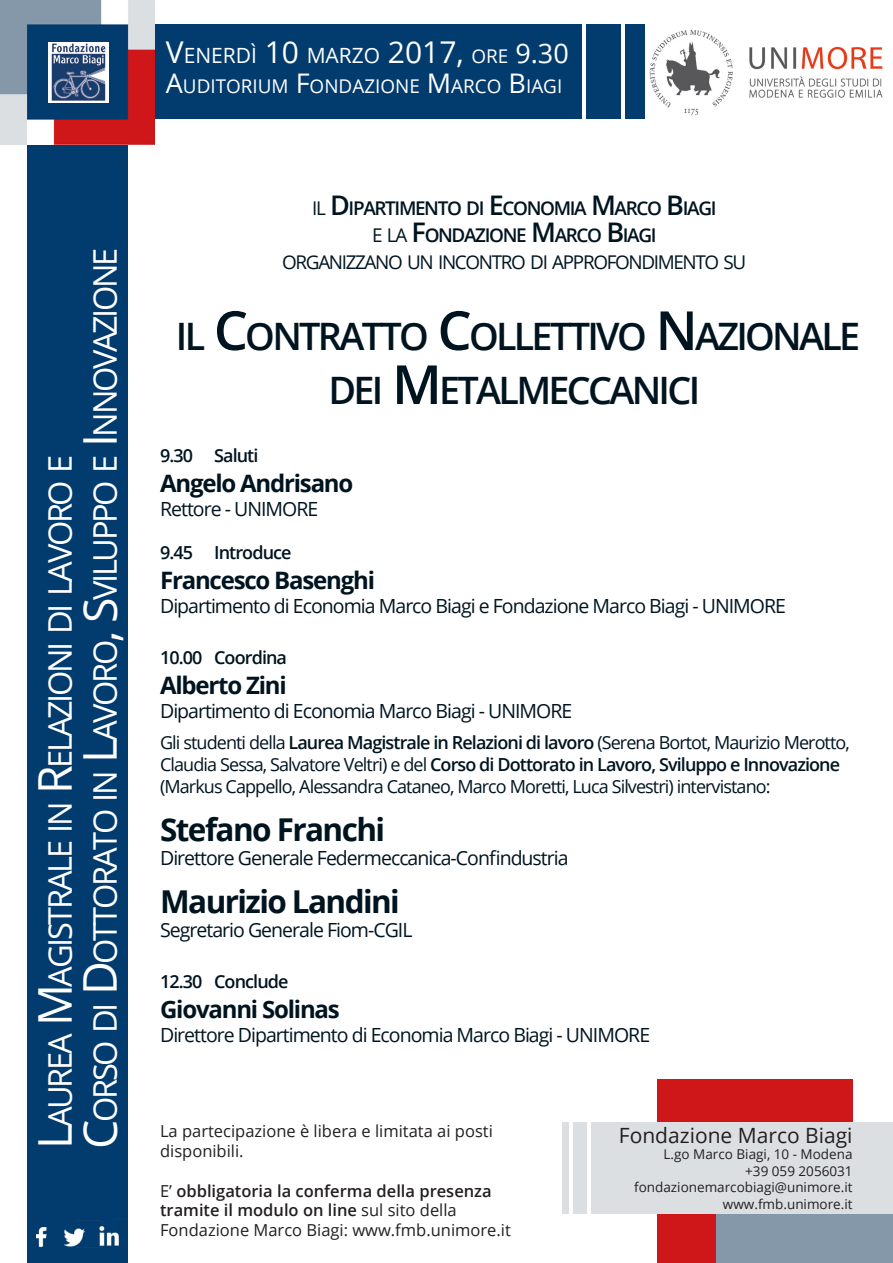
<style>
.page{position:relative;width:893px;height:1263px;background:#fff}
.page>*{position:absolute;margin:0;border:0;box-sizing:border-box;transform-origin:0 0}
.t1{font:600 37.8px "Open Sans";letter-spacing:-.07em;color:#001420}
.t2{font:32.55px "Open Sans";letter-spacing:-.07em;color:#fff}
.t3{font:700 31.5px "Open Sans";letter-spacing:-.05em;color:#001420}
.t4{font:700 24px "Open Sans";letter-spacing:-.05em;color:#001420}
.t5{font:21px "Open Sans";color:#fff}
.t6{font:21px "Open Sans";color:#231f20}
.t7{font:19.5px "Open Sans";letter-spacing:-.05em;color:#001420}
.t8{font:600 18.9px "Open Sans";letter-spacing:-.07em;color:#001420}
.t9{font:18.9px "Open Sans";letter-spacing:-.07em;color:#001420}
.t10{font:18.9px "Open Sans";color:#fff}
.t11{font:18px/21.6px "Open Sans";letter-spacing:-.05em;color:#001420}
.t12{font:600 18px "Open Sans";letter-spacing:-.05em;color:#001420}
.t13{font:16.5px/19.8px "Open Sans";color:#231f20}
.t14{font:600 16.5px "Open Sans";color:#231f20}
.t15{font:13.5px "Open Sans";color:#231f20}
.s1{font-size:30px}
.s2{font-size:18.9px}
.s3{font-size:27px}
.s4{font-size:46.5px}
.s5{font-weight:400}
.s6{font-size:54px}
.s7{font-weight:600}
</style>
<div class="page">
<div style="left:657px;top:1079px;width:196px;height:184px;background:#cf1719"></div>
<div style="left:716px;top:1123px;width:177px;height:140px;background:#8598a9"></div>
<img style="left:0;top:0;width:155px;height:145px">
<div style="left:155px;top:24px;width:427px;height:95px;background:#023c6e"></div>
<div style="left:591px;top:1123px;width:301px;height:91px;background:#dbdfe2"></div>
<div style="left:27px;top:145px;width:101px;height:1118px;background:#023c6e"></div>
<div style="left:562px;top:1123px;width:6px;height:91px;background:#dbdfe2"></div>
<div style="left:573px;top:1123px;width:14px;height:91px;background:#dbdfe2"></div>
<div style="left:587px;top:24px;width:34px;height:95px;background:#023c6e"></div>
<div style="left:626px;top:24px;width:19px;height:95px;background:#023c6e"></div>
<img style="left:49px;top:43px;width:59px;height:59px">
<img style="left:649px;top:30px;width:234px;height:85px">
<img style="left:36px;top:1226px;width:83px;height:21px">
<p class="t5" style="left:166px;top:41px;width:404px"><span class="s1">V</span>ENERDÌ <span class="s1">10</span> MARZO <span class="s1">2017,</span> <span class="s2">ORE</span> <span class="s3">9.30</span></p>
<p class="t10" style="left:166px;top:74px;width:398px"><span class="s3">A</span>UDITORIUM <span class="s3">F</span>ONDAZIONE <span class="s3">M</span>ARCO <span class="s3">B</span>IAGI</p>
<p class="t2" style="left:38px;top:1149px;width:696px;rotate:-90deg"><span class="s4">L</span>AUREA <span class="s4">M</span>AGISTRALE IN <span class="s4">R</span>ELAZIONI DI LAVORO E</p>
<p class="t2" style="left:83px;top:1149px;width:903px;rotate:-90deg"><span class="s4">C</span>ORSO DI <span class="s4">D</span>OTTORATO IN <span class="s4">L</span>AVORO<span class="s4">, S</span>VILUPPO E <span class="s4">I</span> NNOVAZIONE</p>
<p class="t8" style="left:312px;top:195px;width:406px"><span class="s5">IL</span> <span class="s3">D</span>IPARTIMENTO DI <span class="s3">E</span>CONOMIA <span class="s3">M</span>ARCO <span class="s3">B</span>IAGI</p>
<p class="t8" style="left:372px;top:222px;width:286px"><span class="s5">E LA</span> <span class="s3">F</span>ONDAZIONE <span class="s3">M</span>ARCO <span class="s3">B</span>IAGI</p>
<p class="t9" style="left:282px;top:249px;width:466px">ORGANIZZANO UN INCONTRO DI APPROFONDIMENTO SU</p>
<p class="t1" style="left:176px;top:310px;width:686px">IL <span class="s6">C</span>ONTRATTO <span class="s6">C</span>OLLETTIVO <span class="s6">N</span>AZIONALE</p>
<p class="t1" style="left:328px;top:364px;width:373px">DEI <span class="s6">M</span> ETALMECCANICI</p>
<p class="t12" style="left:160px;top:443px;width:100px">9.30 Saluti</p>
<p class="t4" style="left:160px;top:467px;width:195px">Angelo Andrisano</p>
<p class="t7" style="left:160px;top:496px;width:160px">Rettore - UNIMORE</p>
<p class="t12" style="left:160px;top:540px;width:133px">9.45 Introduce</p>
<p class="t4" style="left:160px;top:563px;width:216px">Francesco Basenghi</p>
<p class="t7" style="left:160px;top:592px;width:627px">Dipartimento di Economia Marco Biagi e Fondazione Marco Biagi - UNIMORE</p>
<p class="t12" style="left:160px;top:645px;width:128px">10.00 Coordina</p>
<p class="t4" style="left:160px;top:668px;width:128px">Alberto Zini</p>
<p class="t7" style="left:160px;top:697px;width:414px">Dipartimento di Economia Marco Biagi - UNIMORE</p>
<p class="t11" style="left:160px;top:731px;width:691px">Gli studenti della <span class="s7">Laurea Magistrale in Relazioni di lavoro</span> (Serena Bortot, Maurizio Merotto,<br>Claudia Sessa, Salvatore Veltri) e del <span class="s7">Corso di Dottorato in Lavoro, Sviluppo e Innovazione </span>(Markus Cappello, Alessandra Cataneo, Marco Moretti, Luca Silvestri) intervistano:</p>
<p class="t3" style="left:160px;top:807px;width:227px">Stefano Franchi</p>
<p class="t7" style="left:160px;top:844px;width:410px">Direttore Generale Federmeccanica-Confindustria</p>
<p class="t3" style="left:160px;top:879px;width:241px">Maurizio Landini</p>
<p class="t7" style="left:160px;top:916px;width:254px">Segretario Generale Fiom-CGIL</p>
<p class="t12" style="left:160px;top:969px;width:130px">12.30 Conclude</p>
<p class="t4" style="left:160px;top:992px;width:181px">Giovanni Solinas</p>
<p class="t7" style="left:160px;top:1021px;width:492px">Direttore Dipartimento di Economia Marco Biagi - UNIMORE</p>
<p class="t13" style="left:160px;top:1121px;width:334px">La partecipazione è libera e limitata ai posti disponibili.</p>
<p class="t14" style="left:160px;top:1179px;width:333px"><span class="s5">E’</span> obbligatoria la conferma della presenza</p>
<p class="t14" style="left:160px;top:1199px;width:298px">tramite il modulo on line <span class="s5">sul sito della</span></p>
<p class="t13" style="left:160px;top:1220px;width:352px">Fondazione Marco Biagi: www.fmb.unimore.it</p>
<p class="t6" style="left:619px;top:1121px;width:235px">Fondazione Marco Biagi</p>
<p class="t15" style="left:663px;top:1145px;width:191px">L.go Marco Biagi, 10 - Modena</p>
<p class="t15" style="left:745px;top:1162px;width:109px">+39 059 2056031</p>
<p class="t15" style="left:634px;top:1178px;width:220px">fondazionemarcobiagi@unimore.it</p>
<p class="t15" style="left:723px;top:1195px;width:131px">www.fmb.unimore.it</p>
</div>
